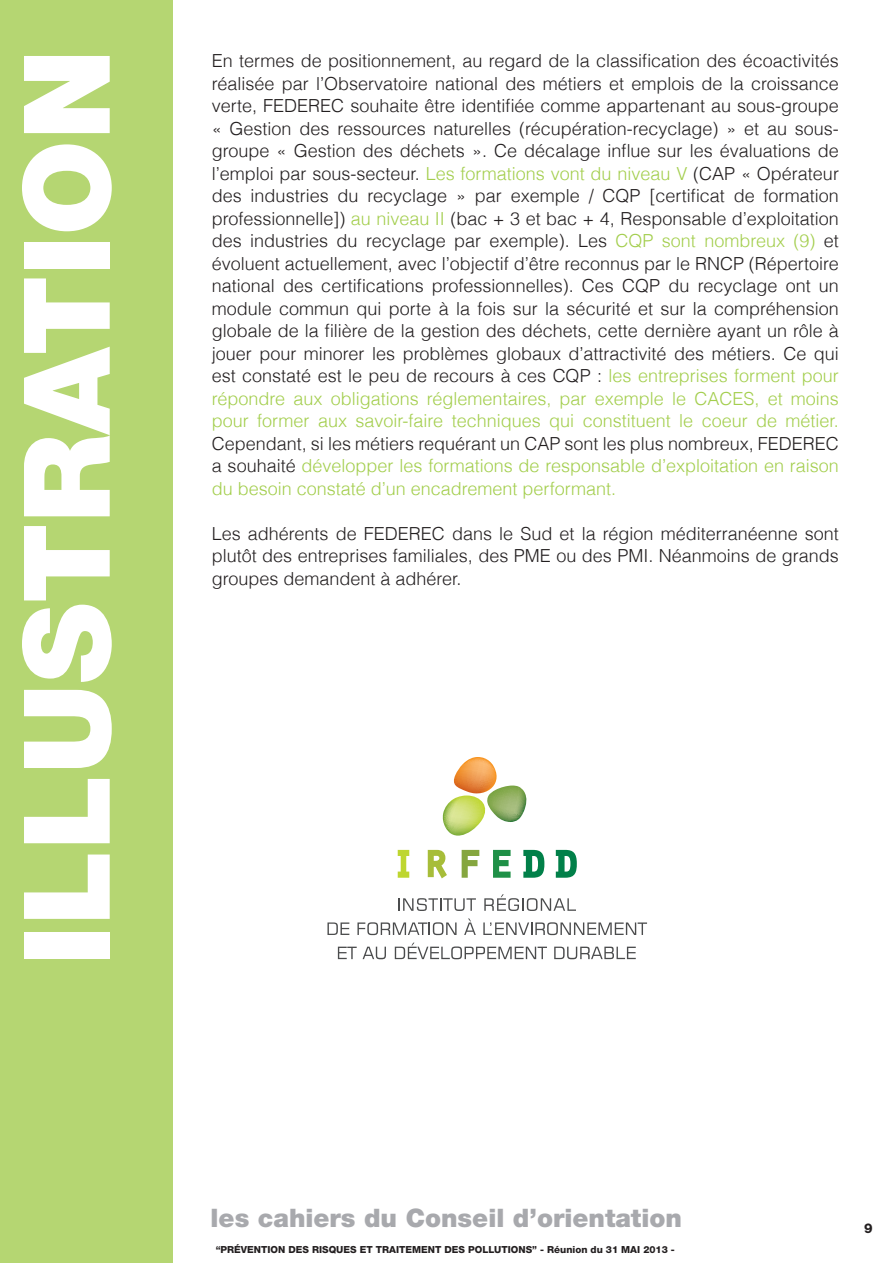
<style>
.page{position:relative;width:893px;height:1263px;background:#fff}
.page>*{position:absolute;margin:0;border:0;box-sizing:border-box;transform-origin:0 0}
.t1{font:900 120px "Helvetica Neue LT Std";color:#fff}
.t2{font:900 25.5px "Helvetica Neue LT Std";color:#a8a9ad}
.t3{font:300 18px/22.5px "Helvetica";color:#231f20;text-align:justify}
.t4{font:800 13.5px "Helvetica Neue LT Std";color:#231f20}
.t5{font:800 9.75px "Helvetica Neue LT Std";color:#231f20}
.s1{color:#a3ce4d}
</style>
<div class="page">
<div style="left:0;top:0;width:172px;height:1263px;background:#b5d672"></div>
<svg style="left:443px;top:757px;width:83px;height:79px"></svg>
<svg style="left:398px;top:898px;width:78px;height:13px"></svg>
<svg style="left:484px;top:894px;width:92px;height:17px"></svg>
<svg style="left:327px;top:922px;width:22px;height:13px"></svg>
<svg style="left:357px;top:922px;width:100px;height:13px"></svg>
<svg style="left:464px;top:918px;width:12px;height:17px"></svg>
<svg style="left:483px;top:922px;width:164px;height:13px"></svg>
<svg style="left:338px;top:947px;width:19px;height:12px"></svg>
<svg style="left:363px;top:947px;width:23px;height:12px"></svg>
<svg style="left:395px;top:943px;width:152px;height:16px"></svg>
<svg style="left:554px;top:947px;width:82px;height:12px"></svg>
<svg style="left:398px;top:850px;width:11px;height:28px"></svg>
<svg style="left:428px;top:850px;width:19px;height:28px"></svg>
<svg style="left:462px;top:850px;width:17px;height:28px"></svg>
<svg style="left:493px;top:850px;width:18px;height:28px"></svg>
<svg style="left:523px;top:850px;width:21px;height:28px"></svg>
<svg style="left:556px;top:850px;width:21px;height:28px"></svg>
<p class="t1" style="left:-5px;top:966px;width:918px;rotate:-90deg">ILLUSTRATION</p>
<p class="t3" style="left:212px;top:49px;width:629px">En termes de positionnement, au regard de la classification des écoactivités réalisée par l’Observatoire national des métiers et emplois de la croissance verte, FEDEREC souhaite être identifiée comme appartenant au sous-groupe « Gestion des ressources naturelles (récupération-recyclage) » et au sous&shy;groupe « Gestion des déchets ». Ce décalage influe sur les évaluations de l’emploi par sous-secteur. <span class="s1">Les formations vont du niveau V</span> (CAP « Opérateur des industries du recyclage » par exemple / CQP [certificat de formation professionnelle]) <span class="s1">au niveau II</span> (bac + 3 et bac + 4, Responsable d’exploitation des industries du recyclage par exemple). Les <span class="s1">CQP sont nombreux (9)</span> et évoluent actuellement, avec l’objectif d’être reconnus par le RNCP (Répertoire national des certifications professionnelles). Ces CQP du recyclage ont un module commun qui porte à la fois sur la sécurité et sur la compréhension globale de la filière de la gestion des déchets, cette dernière ayant un rôle à jouer pour minorer les problèmes globaux d’attractivité des métiers. Ce qui est constaté est le peu de recours à ces CQP : <span class="s1">les entreprises forment pour répondre aux obligations réglementaires, par exemple le CACES, et moins pour former aux savoir-faire techniques qui constituent le coeur de métier.<br></span>Cependant, si les métiers requérant un CAP sont les plus nombreux, FEDEREC a souhaité <span class="s1">développer les formations de responsable d’exploitation en raison du besoin constaté d’un encadrement performant.</span></p>
<p class="t3" style="left:212px;top:521px;width:629px">Les adhérents de FEDEREC dans le Sud et la région méditerranéenne sont plutôt des entreprises familiales, des PME ou des PMI. Néanmoins de grands groupes demandent à adhérer.</p>
<h2 class="t2" style="left:211px;top:1202px;width:473px">les cahiers du Conseil d’orientation</h2>
<p class="t5" style="left:216px;top:1244px;width:461px">“PRÉVENTION DES RISQUES ET TRAITEMENT DES POLLUTIONS” - Réunion du 31 MAI 2013 -</p>
<p class="t4" style="left:864px;top:1220px;width:10px">9</p>
</div>
